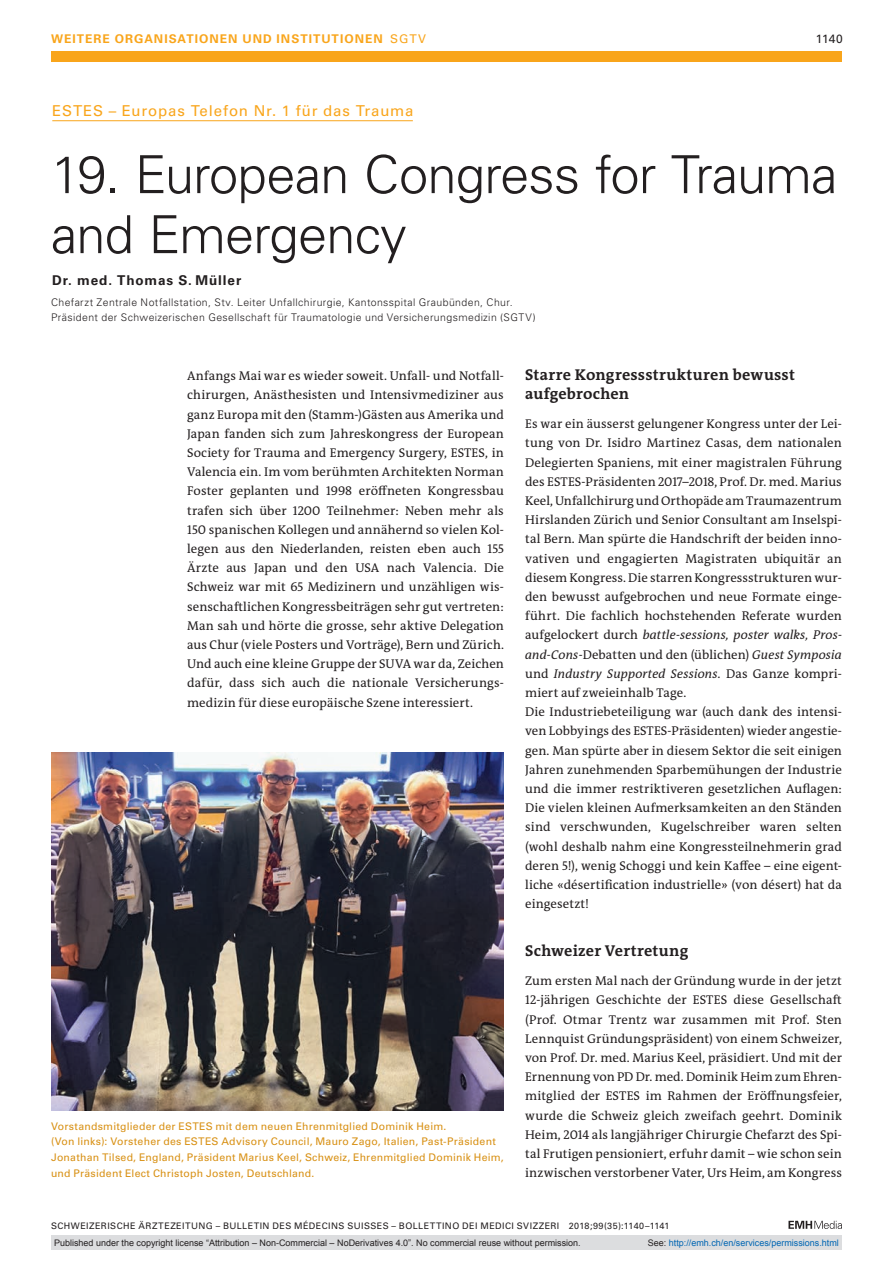
<style>
.page{position:relative;width:893px;height:1263px;background:#fff}
.page>*{position:absolute;margin:0;border:0;box-sizing:border-box;transform-origin:0 0}
.t1{font:300 52.5px/60px "Univers LT Std";letter-spacing:-.015em;color:#231f20}
.t2{font:700 15.75px/19.2px "The Antiqua B W7";letter-spacing:.015em;color:#231f20}
.t3{font:15px "Univers LT Std";letter-spacing:.055em;color:#f9a51b}
.t4{font:700 13.5px "Univers LT Std";letter-spacing:.065em;color:#231f20}
.t5{font:12.75px/19.2px "The Antiqua B W5 Plain";letter-spacing:.005em;color:#231f20;text-align:justify}
.t6{font:700 12px "Univers LT Std";letter-spacing:.085em;color:#f9a51b}
.t7{font:12px "Univers LT Std";color:#231f20}
.t8{font:10.5px/15.8px "Univers LT Std";letter-spacing:.02em;color:#d89013}
.t9{font:300 10.5px/15px "Univers LT Std";letter-spacing:.035em;color:#231f20}
.t10{font:9px "Arial";color:#231f20}
.t11{font:9px "Univers LT Std";letter-spacing:.05em;color:#231f20}
.t12{font:9px "Arial";color:#0166b3}
.s1{font-weight:400}
.s2{font-style:italic}
.s3{color:#231f20}
</style>
<div class="page">
<svg style="left:788px;top:1221px;width:54px;height:8px"></svg>
<div style="left:51px;top:51px;width:791px;height:11px;background:#f9a51b"></div>
<hr style="left:52px;top:120px;width:361px;height:1px;background:#f9a51b">
<img style="left:51px;top:752px;width:453px;height:359px">
<div style="left:51px;top:1235px;width:791px;height:15px;background:#dcdddf"></div>
<p class="t6" style="left:51px;top:31px;width:377px">WEITERE ORGANISATIONEN UND INSTITUTIONEN <span class="s1">SGTV</span></p>
<p class="t7" style="left:816px;top:31px;width:28px">1140</p>
<p class="t3" style="left:52px;top:102px;width:363px">ESTES – Europas Telefon Nr. 1 für das Trauma</p>
<h1 class="t1" style="left:51px;top:145px;width:788px">19. European Congress for Trauma and Emergency</h1>
<p class="t4" style="left:52px;top:272px;width:191px">Dr. med. Thomas S. Müller</p>
<p class="t9" style="left:51px;top:295px;width:486px">Chefarzt Zentrale Notfallstation, Stv. Leiter Unfallchirurgie, Kantonsspital Graubünden, Chur.<br>Präsident der Schweizerischen Gesellschaft für Traumatologie und Versicherungsmedizin (SGTV)</p>
<p class="t5" style="left:187px;top:366px;width:318px">Anfangs Mai war es wieder soweit. Unfall- und Notfall&shy;chirurgen, Anästhesisten und Intensivmediziner aus ganz Europa mit den (Stamm-)Gästen aus Amerika und Japan fanden sich zum Jahreskongress der European Society for Trauma and Emergency Surgery, ESTES, in Valencia ein. Im vom berühmten Architekten Norman Foster geplanten und 1998 eröffneten Kongressbau trafen sich über 1200 Teilnehmer: Neben mehr als 150 spanischen Kollegen und annähernd so vielen Kol&shy;legen aus den Niederlanden, reisten eben auch 155<br>Ärzte aus Japan und den USA nach Valencia. Die Schweiz war mit 65 Medizinern und unzähligen wis&shy;senschaftlichen Kongressbeiträgen sehr gut vertreten:<br>Man sah und hörte die grosse, sehr aktive Delegation aus Chur (viele Posters und Vorträge), Bern und Zürich.<br>Und auch eine kleine Gruppe der SUVA war da, Zeichen dafür, dass sich auch die nationale Versicherungs&shy;medizin für diese europäische Szene interessiert.</p>
<p class="t2" style="left:525px;top:365px;width:271px">Starre Kongressstrukturen bewusst aufgebrochen</p>
<p class="t5" style="left:525px;top:414px;width:318px;text-align:left">Es war ein äusserst gelungener Kongress unter der Lei&shy;tung von Dr. Isidro Martinez Casas, dem nationalen Delegierten Spaniens, mit einer magistralen Führung des ESTES-Präsidenten 2017–2018, Prof. Dr. med. Marius Keel, Unfallchirurg und Orthopäde am Traumazentrum Hirslanden Zürich und Senior Consultant am Inselspi&shy;tal Bern. Man spürte die Handschrift der beiden inno&shy;vativen und engagierten Magistraten ubiquitär an diesem Kongress. Die starren Kongressstrukturen wur&shy;den bewusst aufgebrochen und neue Formate einge&shy;führt. Die fachlich hochstehenden Referate wurden aufgelockert durch <span class="s2">battle-sessions, poster walks, Pros&shy;and-Cons-</span>Debatten und den (üblichen) <span class="s2">Guest Symposia </span>und <span class="s2">Industry Supported Sessions.</span> Das Ganze kompri&shy;miert auf zweieinhalb Tage.<br>Die Industriebeteiligung war (auch dank des intensi&shy;ven Lobbyings des ESTES-Präsidenten) wieder angestie&shy;gen. Man spürte aber in diesem Sektor die seit einigen Jahren zunehmenden Sparbemühungen der Industrie und die immer restriktiveren gesetzlichen Auflagen:<br>Die vielen kleinen Aufmerksamkeiten an den Ständen sind verschwunden, Kugelschreiber waren selten (wohl deshalb nahm eine Kongressteilnehmerin grad deren 5!), wenig Schoggi und kein Kaffee – eine eigent&shy;liche «désertification industrielle» (von désert) hat da eingesetzt!</p>
<p class="t2" style="left:525px;top:941px;width:165px">Schweizer Vertretung</p>
<p class="t5" style="left:525px;top:971px;width:318px">Zum ersten Mal nach der Gründung wurde in der jetzt 12-jährigen Geschichte der ESTES diese Gesellschaft (Prof. Otmar Trentz war zusammen mit Prof. Sten Lennquist Gründungspräsident) von einem Schweizer, von Prof. Dr. med. Marius Keel, präsidiert. Und mit der Ernennung von PD Dr. med. Dominik Heim zum Ehren&shy;mitglied der ESTES im Rahmen der Eröffnungsfeier, wurde die Schweiz gleich zweifach geehrt. Dominik Heim, 2014 als langjähriger Chirurgie Chefarzt des Spi&shy;tal Frutigen pensioniert, erfuhr damit – wie schon sein inzwischen verstorbener Vater, Urs Heim, am Kongress</p>
<p class="t8" style="left:51px;top:1118px;width:454px">Vorstandsmitglieder der ESTES mit dem neuen Ehrenmitglied Dominik Heim.<br>(Von links): Vorsteher des ESTES Advisory Council, Mauro Zago, Italien, Past-Präsident Jonathan Tilsed, England, Präsident Marius Keel, Schweiz, Ehrenmitglied Dominik Heim, und Präsident Elect Christoph Josten, Deutschland.</p>
<p class="t11" style="left:51px;top:1220px;width:620px">SCHWEIZERISCHE ÄRZTEZEITUNG – BULLETIN DES MÉDECINS SUISSES – BOLLETTINO DEI MEDICI SVIZZERI 2018;99(35):1140–1141</p>
<p class="t10" style="left:54px;top:1237px;width:528px">Published under the copyright license “Attribution – Non-Commercial – NoDerivatives 4.0”. No commercial reuse without permission.</p>
<p class="t12" style="left:648px;top:1237px;width:193px"><span class="s3">See:</span> http://emh.ch/en/services/permissions.html</p>
</div>
